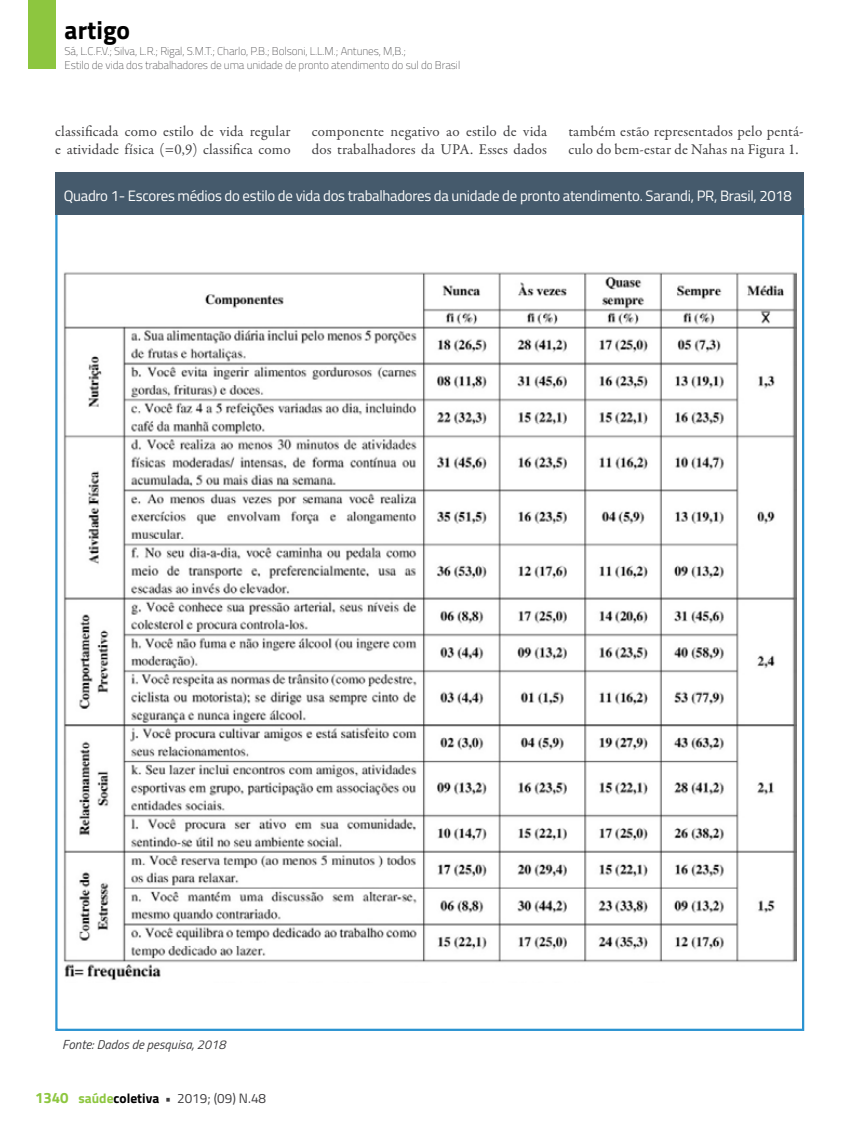
<style>
.page{position:relative;width:859px;height:1132px;background:#fff}
.page>*{position:absolute;margin:0;border:0;box-sizing:border-box;transform-origin:0 0}
.t1{font:700 25.5px "Titillium";color:#000}
.t2{font:15px/18px "Garamond Premr Pro";letter-spacing:.01em;color:#414042}
.t3{font:15px "Titillium";letter-spacing:-.02em;color:#fff}
.t4{font:13.5px "Titillium";color:#414042}
.t5{font:italic 12.75px "Titillium";color:#414042}
.t6{font:100 11.25px/13.5px "Titillium";letter-spacing:-.01em;color:#414042}
.s1{font-size:13.2px}
.s2{font-weight:700;font-size:15px;color:#8dc63f}
.s3{font-weight:700;color:#8dc63f}
.s4{font-weight:700;color:#000}
.s5{font-weight:700}
</style>
<div class="page">
<div style="left:28px;top:0;width:27px;height:69px;background:#8dc63f"></div>
<div style="left:55px;top:172px;width:749px;height:43px;background:#455a6c"></div>
<img style="left:63px;top:272px;width:733px;height:709px">
<h1 class="t1" style="left:65px;top:11px;width:67px">artigo</h1>
<p class="t6" style="left:65px;top:44px;width:397px">Sá, L.C.F.V.; Silva, L.R.; Rigal, S.M.T.; Charlo, P.B.; Bolsoni, L.L.M.; Antunes, M,B.;<br>Estilo de vida dos trabalhadores de uma unidade de pronto atendimento do sul do Brasil</p>
<p class="t2" style="left:55px;top:122px;width:237px">classificada como estilo de vida regular e atividade física (=0,9) classifica como</p>
<p class="t2" style="left:312px;top:122px;width:237px">componente negativo ao estilo de vida dos trabalhadores da UPA. Esses dados</p>
<p class="t2" style="left:568px;top:122px;width:237px">também estão representados pelo pentá&shy;culo do bem-estar de Nahas na Figura 1.</p>
<p class="t3" style="left:64px;top:184px;width:730px">Quadro 1- Escores médios do estilo de vida dos trabalhadores da unidade de pronto atendimento. Sarandi, PR, Brasil, 2018</p>
<p class="t5" style="left:62px;top:1034px;width:165px"><span class="s1">Fonte:</span> Dados de pesquisa, 2018</p>
<p class="t4" style="left:35px;top:1087px;width:233px"><span class="s2">1340</span> <span class="s3">saúde</span><span class="s4">coletiva</span> <span class="s5">•</span> 2019; (09) N.48</p>
</div>
